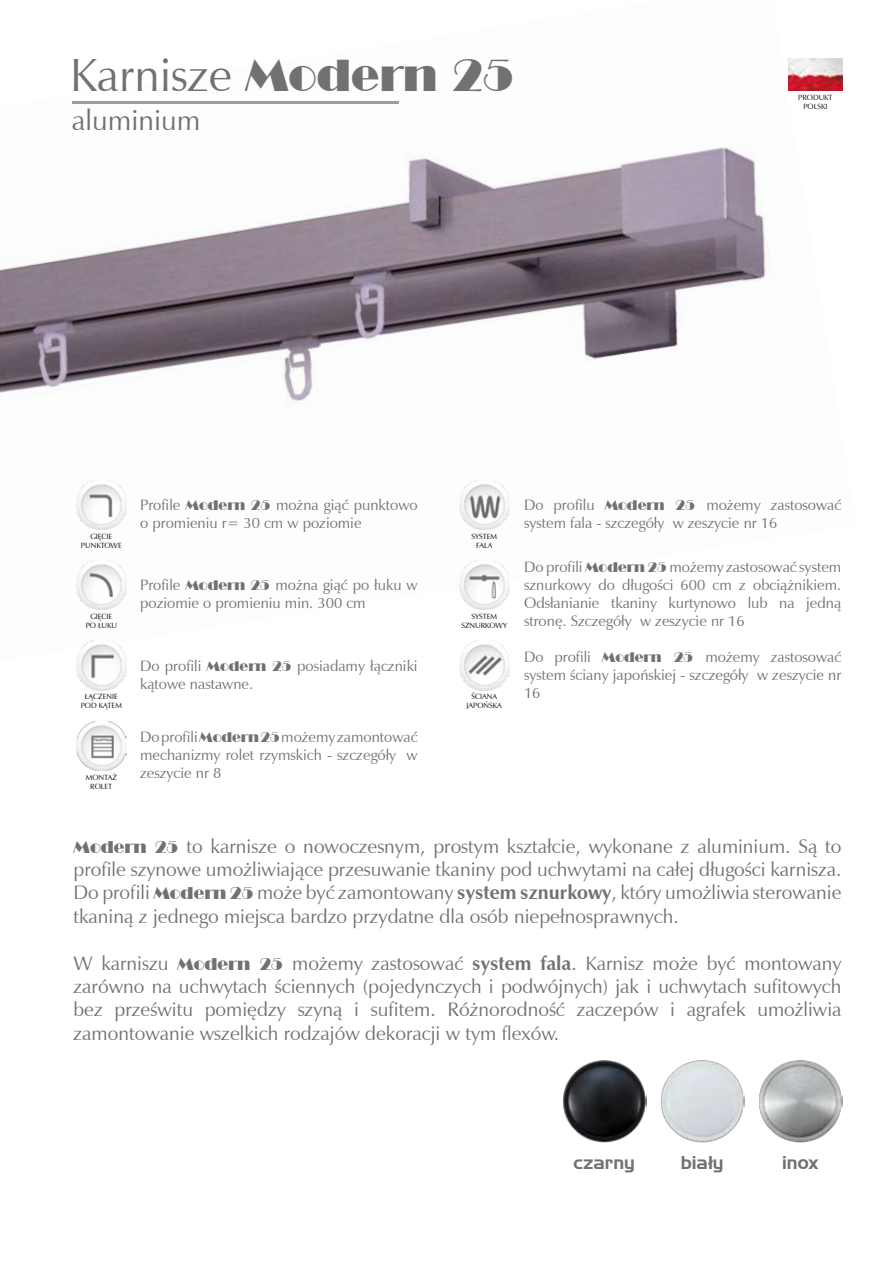
<style>
.page{position:relative;width:893px;height:1263px;background:#fff}
.page>*{position:absolute;margin:0;border:0;box-sizing:border-box;transform-origin:0 0}
.t1{font:46.5px "Zapf Humanist 601 L2";color:#707173}
.t2{font:28.5px "Zapf Humanist 601 L2";color:#707173}
.t3{font:19.5px/23.4px "Zapf Humanist 601 L2";color:#707173;text-align:justify}
.t4{font:18px "Handel Gothic L2";color:#707173}
.t5{font:15px/18px "Zapf Humanist 601 L2";color:#707173}
.t6{font:7.5px/9px "Zapf Humanist 601 L2";color:#000;text-align:center}
.s1{font-family:"Broadway L2";font-size:43.5px}
.s2{font-family:"Broadway L2";font-size:13.5px}
.s3{font-family:"Broadway L2";font-size:16.5px}
.s4{font-weight:700}
</style>
<div class="page">
<img style="left:0;top:58px;width:843px;height:537px">
<img style="left:76px;top:479px;width:51px;height:50px">
<img style="left:459px;top:479px;width:50px;height:50px">
<img style="left:76px;top:559px;width:51px;height:51px">
<img style="left:459px;top:559px;width:50px;height:51px">
<img style="left:76px;top:640px;width:51px;height:50px">
<img style="left:459px;top:640px;width:50px;height:50px">
<img style="left:76px;top:720px;width:51px;height:51px">
<hr style="left:73px;top:101px;width:326px;height:2px;background:#9c9d9f">
<img style="left:789px;top:58px;width:53px;height:32px">
<img style="left:563px;top:1060px;width:84px;height:83px">
<img style="left:661px;top:1060px;width:84px;height:83px">
<img style="left:759px;top:1060px;width:84px;height:83px">
<h1 class="t1" style="left:70px;top:45px;width:445px">Karnisze <span class="s1">Modern 25</span></h1>
<h2 class="t2" style="left:72px;top:102px;width:130px">aluminium</h2>
<p class="t6" style="left:798px;top:93px;width:36px">PRODUKT<br>POLSKI</p>
<p class="t6" style="left:81px;top:531px;width:42px">GIĘCIE<br>PUNKTOWE</p>
<p class="t5" style="left:140px;top:496px;width:279px">Profile <span class="s2">Modern 25</span> można giąć punktowo o promieniu r= 30 cm w poziomie</p>
<p class="t6" style="left:471px;top:531px;width:27px">SYSTEM<br>FALA</p>
<p class="t5" style="left:524px;top:496px;width:319px">Do profilu <span class="s2">Modern 25</span> możemy zastosować system fala - szczegóły w zeszycie nr 16</p>
<p class="t6" style="left:86px;top:612px;width:33px">GIĘCIE<br>PO ŁUKU</p>
<p class="t5" style="left:140px;top:576px;width:279px">Profile <span class="s2">Modern 25</span> można giąć po łuku w poziomie o promieniu min. 300 cm</p>
<p class="t6" style="left:461px;top:612px;width:47px">SYSTEM<br>SZNURKOWY</p>
<p class="t5" style="left:524px;top:558px;width:319px;text-align:justify">Do profili <span class="s2">Modern 25</span> możemy zastosować system sznurkowy do długości 600 cm z obciążnikiem.<br>Odsłanianie tkaniny kurtynowo lub na jedną stronę. Szczegóły w zeszycie nr 16</p>
<p class="t6" style="left:81px;top:692px;width:43px">ŁĄCZENIE<br>POD KĄTEM</p>
<p class="t5" style="left:140px;top:656px;width:279px">Do profili <span class="s2">Modern 25</span> posiadamy łączniki kątowe nastawne.</p>
<p class="t6" style="left:467px;top:692px;width:37px">ŚCIANA<br>JAPOŃSKA</p>
<p class="t5" style="left:524px;top:647px;width:319px;text-align:justify">Do profili <span class="s2">Modern 25</span> możemy zastosować system ściany japońskiej - szczegóły w zeszycie nr 16</p>
<p class="t6" style="left:86px;top:773px;width:33px">MONTAŻ<br>ROLET</p>
<p class="t5" style="left:140px;top:728px;width:279px;text-align:justify">Do profili <span class="s2">Modern 25</span> możemy zamontować mechanizmy rolet rzymskich - szczegóły w zeszycie nr 8</p>
<p class="t3" style="left:73px;top:834px;width:770px"><span class="s3">Modern 25</span> to karnisze o nowoczesnym, prostym kształcie, wykonane z aluminium. Są to profile szynowe umożliwiające przesuwanie tkaniny pod uchwytami na całej długości karnisza.<br>Do profili <span class="s3">Modern 25</span> może być zamontowany <span class="s4">system sznurkowy</span>, który umożliwia sterowanie tkaniną z jednego miejsca bardzo przydatne dla osób niepełnosprawnych.</p>
<p class="t3" style="left:73px;top:951px;width:770px">W karniszu <span class="s3">Modern 25</span> możemy zastosować <span class="s4">system fala</span>. Karnisz może być montowany zarówno na uchwytach ściennych (pojedynczych i podwójnych) jak i uchwytach sufitowych bez prześwitu pomiędzy szyną i sufitem. Różnorodność zaczepów i agrafek umożliwia zamontowanie wszelkich rodzajów dekoracji w tym flexów.</p>
<p class="t4" style="left:573px;top:1150px;width:63px">czarny</p>
<p class="t4" style="left:681px;top:1150px;width:45px">biały</p>
<p class="t4" style="left:782px;top:1150px;width:38px">inox</p>
</div>
